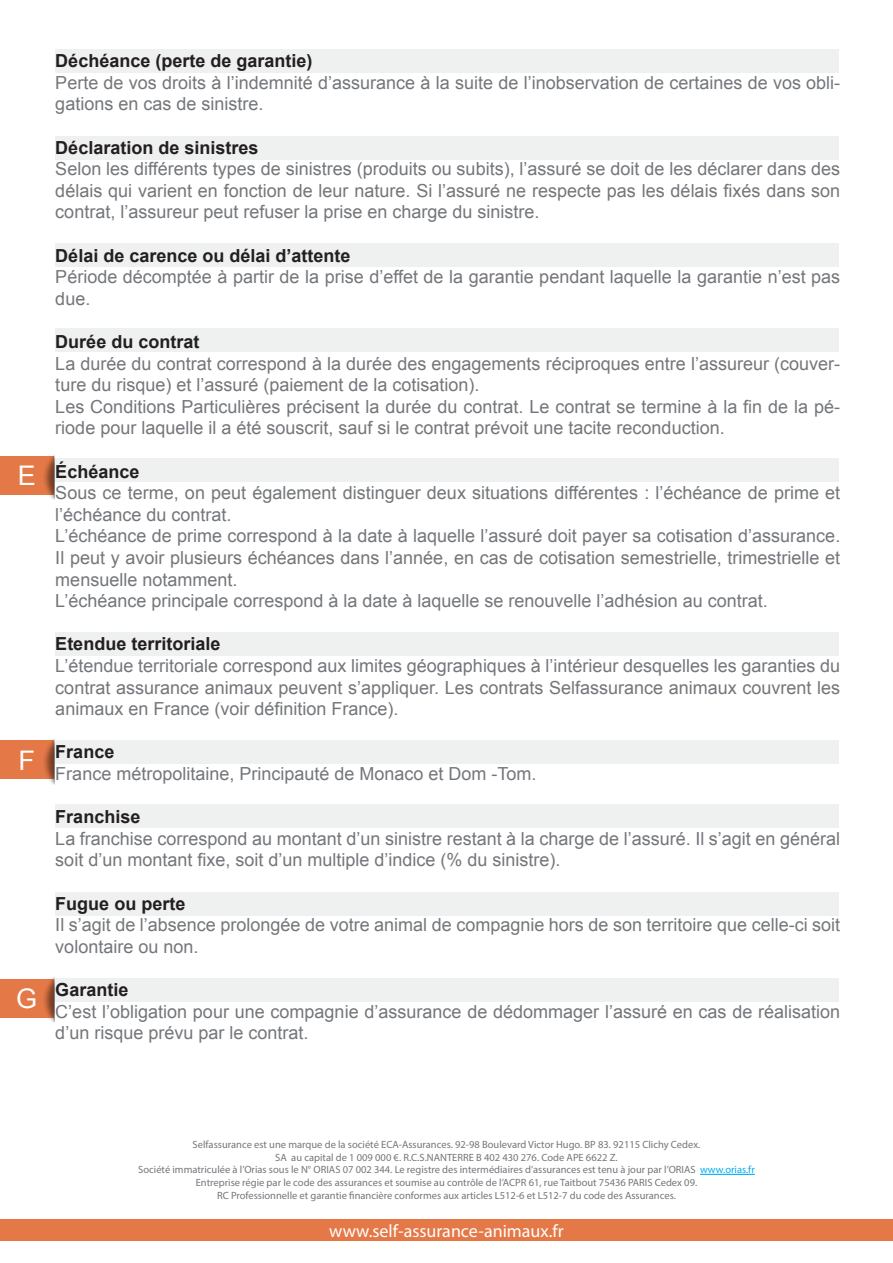
<style>
.page{position:relative;width:893px;height:1263px;background:#fff}
.page>*{position:absolute;margin:0;border:0;box-sizing:border-box;transform-origin:0 0}
.t1{font:27px "Arial";color:#fff}
.t2{font:18px/21.6px "Arial";color:#73767a}
.t3{font:700 18px "Arial";color:#231f20}
.t4{font:18px "Myriad Pro";color:#fff}
.t5{font:10.5px/12.6px "Myriad Pro";color:#73767a;text-align:center}
.s1{color:#00aeef}
</style>
<div class="page">
<hr style="left:700px;top:1174px;width:55px;height:1px;background:#00aeef">
<div style="left:0;top:1219px;width:893px;height:22px;background:#e47847"></div>
<div style="left:55px;top:49px;width:783px;height:23px;background:#eff0f0"></div>
<div style="left:55px;top:136px;width:783px;height:23px;background:#eff0f0"></div>
<div style="left:55px;top:243px;width:783px;height:24px;background:#eff0f0"></div>
<div style="left:55px;top:328px;width:783px;height:24px;background:#eff0f0"></div>
<div style="left:55px;top:458px;width:783px;height:24px;background:#eff0f0"></div>
<div style="left:55px;top:632px;width:783px;height:24px;background:#eff0f0"></div>
<div style="left:55px;top:740px;width:783px;height:23px;background:#eff0f0"></div>
<div style="left:55px;top:805px;width:783px;height:23px;background:#eff0f0"></div>
<div style="left:55px;top:892px;width:783px;height:23px;background:#eff0f0"></div>
<div style="left:55px;top:978px;width:783px;height:23px;background:#eff0f0"></div>
<div style="left:0;top:456px;width:54px;height:39px;background:#e47847"></div>
<div style="left:0;top:740px;width:54px;height:39px;background:#e47847"></div>
<div style="left:0;top:979px;width:54px;height:39px;background:#e47847"></div>
<img style="left:44px;top:455px;width:10px;height:45px">
<img style="left:44px;top:739px;width:10px;height:46px">
<img style="left:44px;top:977px;width:10px;height:46px">
<p class="t1" style="left:18px;top:458px;width:20px">E</p>
<p class="t1" style="left:19px;top:742px;width:18px">F</p>
<p class="t1" style="left:16px;top:981px;width:23px">G</p>
<p class="t3" style="left:55px;top:49px;width:259px">Déchéance (perte de garantie)</p>
<p class="t2" style="left:55px;top:72px;width:786px">Perte de vos droits à l’indemnité d’assurance à la suite de l’inobservation de certaines de vos obli&shy;gations en cas de sinistre.</p>
<p class="t3" style="left:55px;top:135px;width:205px">Déclaration de sinistres</p>
<p class="t2" style="left:55px;top:158px;width:786px;text-align:justify">Selon les différents types de sinistres (produits ou subits), l’assuré se doit de les déclarer dans des délais qui varient en fonction de leur nature. Si l’assuré ne respecte pas les délais fixés dans son contrat, l’assureur peut refuser la prise en charge du sinistre.</p>
<p class="t3" style="left:55px;top:243px;width:297px">Délai de carence ou délai d’attente</p>
<p class="t2" style="left:55px;top:266px;width:786px">Période décomptée à partir de la prise d’effet de la garantie pendant laquelle la garantie n’est pas due.</p>
<p class="t3" style="left:55px;top:330px;width:146px">Durée du contrat</p>
<p class="t2" style="left:55px;top:353px;width:786px">La durée du contrat correspond à la durée des engagements réciproques entre l’assureur (couver&shy;ture du risque) et l’assuré (paiement de la cotisation).</p>
<p class="t2" style="left:55px;top:396px;width:786px">Les Conditions Particulières précisent la durée du contrat. Le contrat se termine à la fin de la pé&shy;riode pour laquelle il a été souscrit, sauf si le contrat prévoit une tacite reconduction.</p>
<p class="t3" style="left:55px;top:459px;width:86px">Échéance</p>
<p class="t2" style="left:55px;top:482px;width:786px">Sous ce terme, on peut également distinguer deux situations différentes : l’échéance de prime et l’échéance du contrat.</p>
<p class="t2" style="left:55px;top:525px;width:786px;text-align:justify">L’échéance de prime correspond à la date à laquelle l’assuré doit payer sa cotisation d’assurance.<br>Il peut y avoir plusieurs échéances dans l’année, en cas de cotisation semestrielle, trimestrielle et mensuelle notamment.</p>
<p class="t2" style="left:55px;top:590px;width:714px">L’échéance principale correspond à la date à laquelle se renouvelle l’adhésion au contrat.</p>
<p class="t3" style="left:55px;top:632px;width:167px">Etendue territoriale</p>
<p class="t2" style="left:55px;top:655px;width:786px;text-align:justify">L’étendue territoriale correspond aux limites géographiques à l’intérieur desquelles les garanties du contrat assurance animaux peuvent s’appliquer. Les contrats Selfassurance animaux couvrent les animaux en France (voir définition France).</p>
<p class="t3" style="left:55px;top:740px;width:61px">France</p>
<p class="t2" style="left:55px;top:763px;width:483px">France métropolitaine, Principauté de Monaco et Dom -Tom.</p>
<p class="t3" style="left:55px;top:805px;width:87px">Franchise</p>
<p class="t2" style="left:55px;top:828px;width:786px">La franchise correspond au montant d’un sinistre restant à la charge de l’assuré. Il s’agit en général soit d’un montant fixe, soit d’un multiple d’indice (% du sinistre).</p>
<p class="t3" style="left:55px;top:891px;width:132px">Fugue ou perte</p>
<p class="t2" style="left:55px;top:914px;width:786px">Il s’agit de l’absence prolongée de votre animal de compagnie hors de son territoire que celle-ci soit volontaire ou non.</p>
<p class="t3" style="left:55px;top:978px;width:75px">Garantie</p>
<p class="t2" style="left:55px;top:1001px;width:786px">C’est l’obligation pour une compagnie d’assurance de dédommager l’assuré en cas de réalisation d’un risque prévu par le contrat.</p>
<p class="t5" style="left:138px;top:1138px;width:618px">Selfassurance est une marque de la société ECA-Assurances. 92-98 Boulevard Victor Hugo. BP 83. 92115 Clichy Cedex.<br>SA au capital de 1 009 000 €. R.C.S.NANTERRE B 402 430 276. Code APE 6622 Z.<br>Société immatriculée à l’Orias sous le N° ORIAS 07 002 344. Le registre des intermédiaires d’assurances est tenu à jour par l’ORIAS <span class="s1">www.orias.fr </span>Entreprise régie par le code des assurances et soumise au contrôle de l’ACPR 61, rue Taitbout 75436 PARIS Cedex 09.<br>RC Professionnelle et garantie financière conformes aux articles L512-6 et L512-7 du code des Assurances.</p>
<p class="t4" style="left:329px;top:1220px;width:236px">www.self-assurance-animaux.fr</p>
</div>
